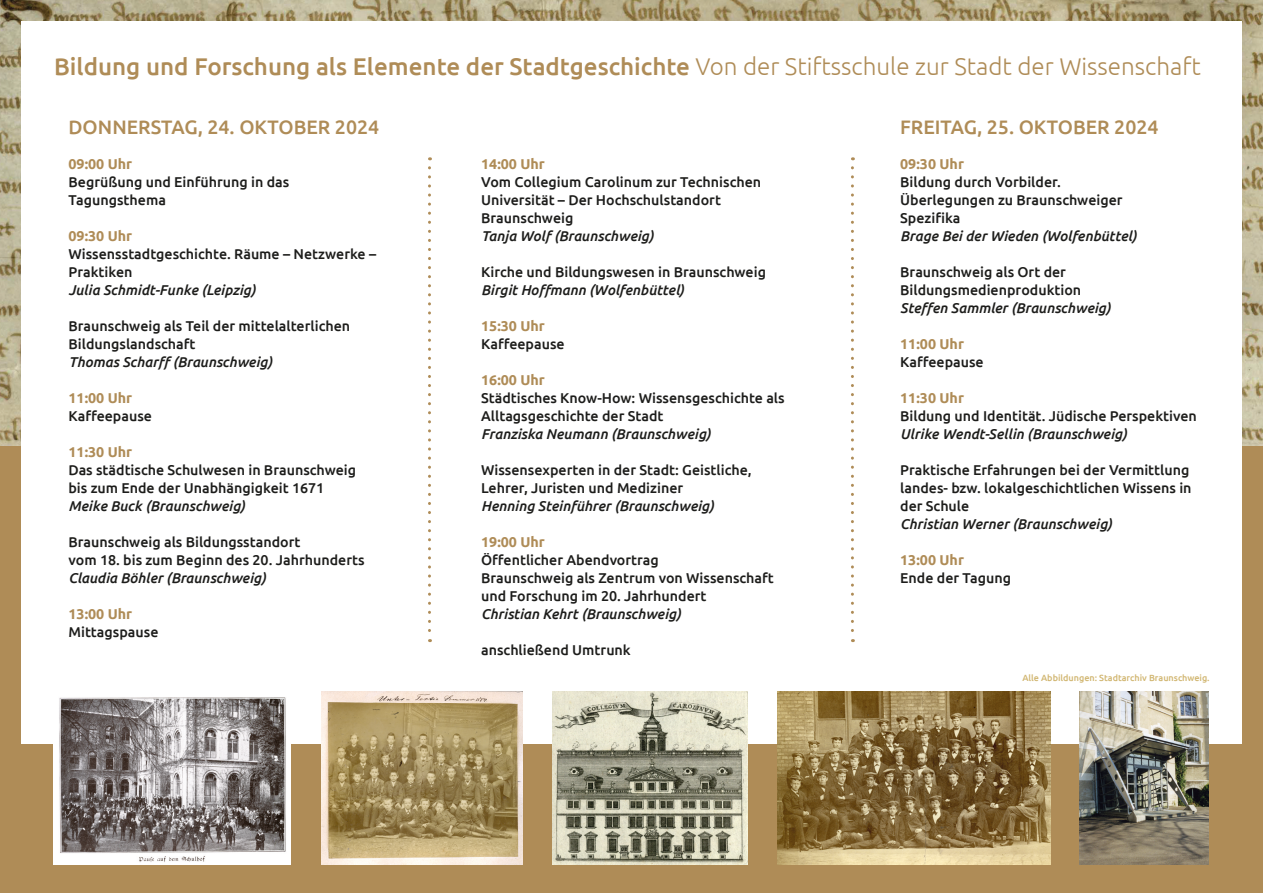
<style>
.page{position:relative;width:1263px;height:893px;background:#fff}
.page>*{position:absolute;margin:0;border:0;box-sizing:border-box;transform-origin:0 0}
.t1{font:500 24.15px "Ubuntu";color:#af8c57}
.t2{font:500 19.5px "Ubuntu";color:#af8c57}
.t3{font:500 14.25px/18px "Ubuntu";color:#1d1d1b}
.t4{font:italic 500 14.25px "Ubuntu";color:#1d1d1b}
.t5{font:700 14.25px "Ubuntu";color:#af8c57}
.t6{font:500 9px "Ubuntu";color:#d1b671}
.s1{font-weight:300}
</style>
<div class="page">
<img style="left:0;top:0;width:1263px;height:446px">
<div style="left:0;top:446px;width:1263px;height:447px;background:#af8c57"></div>
<div style="left:21px;top:21px;width:1221px;height:723px;background:#fff"></div>
<svg style="left:851px;top:168px;width:3px;height:474px"></svg>
<svg style="left:428px;top:168px;width:3px;height:474px"></svg>
<img style="left:1080px;top:692px;width:128px;height:172px">
<img style="left:53px;top:697px;width:238px;height:167px">
<img style="left:552px;top:692px;width:195px;height:172px">
<img style="left:777px;top:692px;width:273px;height:172px">
<img style="left:321px;top:692px;width:201px;height:172px">
<h1 class="t1" style="left:54px;top:51px;width:1148px">Bildung und Forschung als Elemente der Stadtgeschichte <span class="s1">Von der Stiftsschule zur Stadt der Wissenschaft</span></h1>
<h2 class="t2" style="left:68px;top:115px;width:312px">DONNERSTAG, 24. OKTOBER 2024</h2>
<p class="t5" style="left:68px;top:156px;width:65px">09:00 Uhr</p>
<p class="t3" style="left:68px;top:173px;width:222px">Begrüßung und Einführung in das<br>Tagungsthema</p>
<p class="t5" style="left:68px;top:228px;width:65px">09:30 Uhr</p>
<p class="t3" style="left:68px;top:245px;width:309px">Wissensstadtgeschichte. Räume – Netzwerke –<br>Praktiken</p>
<p class="t4" style="left:68px;top:282px;width:189px">Julia Schmidt-Funke (Leipzig)</p>
<p class="t3" style="left:68px;top:317px;width:283px">Braunschweig als Teil der mittelalterlichen<br>Bildungslandschaft</p>
<p class="t4" style="left:68px;top:354px;width:205px">Thomas Scharff (Braunschweig)</p>
<p class="t5" style="left:68px;top:390px;width:65px">11:00 Uhr</p>
<p class="t3" style="left:68px;top:407px;width:85px">Kaffeepause</p>
<p class="t5" style="left:68px;top:444px;width:65px">11:30 Uhr</p>
<p class="t3" style="left:68px;top:461px;width:289px">Das städtische Schulwesen in Braunschweig bis zum Ende der Unabhängigkeit 1671</p>
<p class="t4" style="left:68px;top:498px;width:178px">Meike Buck (Braunschweig)</p>
<p class="t3" style="left:68px;top:533px;width:298px">Braunschweig als Bildungsstandort<br>vom 18. bis zum Beginn des 20. Jahrhunderts</p>
<p class="t4" style="left:68px;top:570px;width:199px">Claudia Böhler (Braunschweig)</p>
<p class="t5" style="left:68px;top:606px;width:65px">13:00 Uhr</p>
<p class="t3" style="left:68px;top:623px;width:91px">Mittagspause</p>
<p class="t5" style="left:481px;top:156px;width:65px">14:00 Uhr</p>
<p class="t3" style="left:481px;top:173px;width:282px">Vom Collegium Carolinum zur Technischen<br>Universität – Der Hochschulstandort<br>Braunschweig</p>
<p class="t4" style="left:481px;top:228px;width:174px">Tanja Wolf (Braunschweig)</p>
<p class="t3" style="left:481px;top:263px;width:286px">Kirche und Bildungswesen in Braunschweig</p>
<p class="t4" style="left:481px;top:282px;width:205px">Birgit Hoffmann (Wolfenbüttel)</p>
<p class="t5" style="left:481px;top:318px;width:65px">15:30 Uhr</p>
<p class="t3" style="left:481px;top:335px;width:85px">Kaffeepause</p>
<p class="t5" style="left:481px;top:372px;width:65px">16:00 Uhr</p>
<p class="t3" style="left:481px;top:389px;width:305px">Städtisches Know-How: Wissensgeschichte als<br>Alltagsgeschichte der Stadt</p>
<p class="t4" style="left:481px;top:425px;width:231px">Franziska Neumann (Braunschweig)</p>
<p class="t3" style="left:481px;top:461px;width:272px">Wissensexperten in der Stadt: Geistliche,<br>Lehrer, Juristen und Mediziner</p>
<p class="t4" style="left:481px;top:497px;width:234px">Henning Steinführer (Braunschweig)</p>
<p class="t5" style="left:481px;top:534px;width:65px">19:00 Uhr</p>
<p class="t3" style="left:481px;top:551px;width:294px">Öffentlicher Abendvortrag<br>Braunschweig als Zentrum von Wissenschaft und Forschung im 20. Jahrhundert</p>
<p class="t4" style="left:481px;top:605px;width:201px">Christian Kehrt (Braunschweig)</p>
<p class="t3" style="left:481px;top:641px;width:151px">anschließend Umtrunk</p>
<h2 class="t2" style="left:900px;top:114px;width:260px">FREITAG, 25. OKTOBER 2024</h2>
<p class="t5" style="left:900px;top:155px;width:65px">09:30 Uhr</p>
<p class="t3" style="left:900px;top:172px;width:224px">Bildung durch Vorbilder.<br>Überlegungen zu Braunschweiger<br>Spezifika</p>
<p class="t4" style="left:900px;top:227px;width:238px">Brage Bei der Wieden (Wolfenbüttel)</p>
<p class="t3" style="left:900px;top:262px;width:183px">Braunschweig als Ort der<br>Bildungsmedienproduktion</p>
<p class="t4" style="left:900px;top:299px;width:212px">Steffen Sammler (Braunschweig)</p>
<p class="t5" style="left:900px;top:335px;width:65px">11:00 Uhr</p>
<p class="t3" style="left:900px;top:352px;width:85px">Kaffeepause</p>
<p class="t5" style="left:900px;top:389px;width:65px">11:30 Uhr</p>
<p class="t3" style="left:900px;top:406px;width:298px">Bildung und Identität. Jüdische Perspektiven</p>
<p class="t4" style="left:900px;top:425px;width:228px">Ulrike Wendt-Sellin (Braunschweig)</p>
<p class="t3" style="left:900px;top:460px;width:293px">Praktische Erfahrungen bei der Vermittlung landes- bzw. lokalgeschichtlichen Wissens in der Schule</p>
<p class="t4" style="left:900px;top:515px;width:213px">Christian Werner (Braunschweig)</p>
<p class="t5" style="left:900px;top:551px;width:65px">13:00 Uhr</p>
<p class="t3" style="left:900px;top:568px;width:112px">Ende der Tagung</p>
<p class="t6" style="left:1022px;top:672px;width:189px">Alle Abbildungen: Stadtarchiv Braunschweig.</p>
</div>
